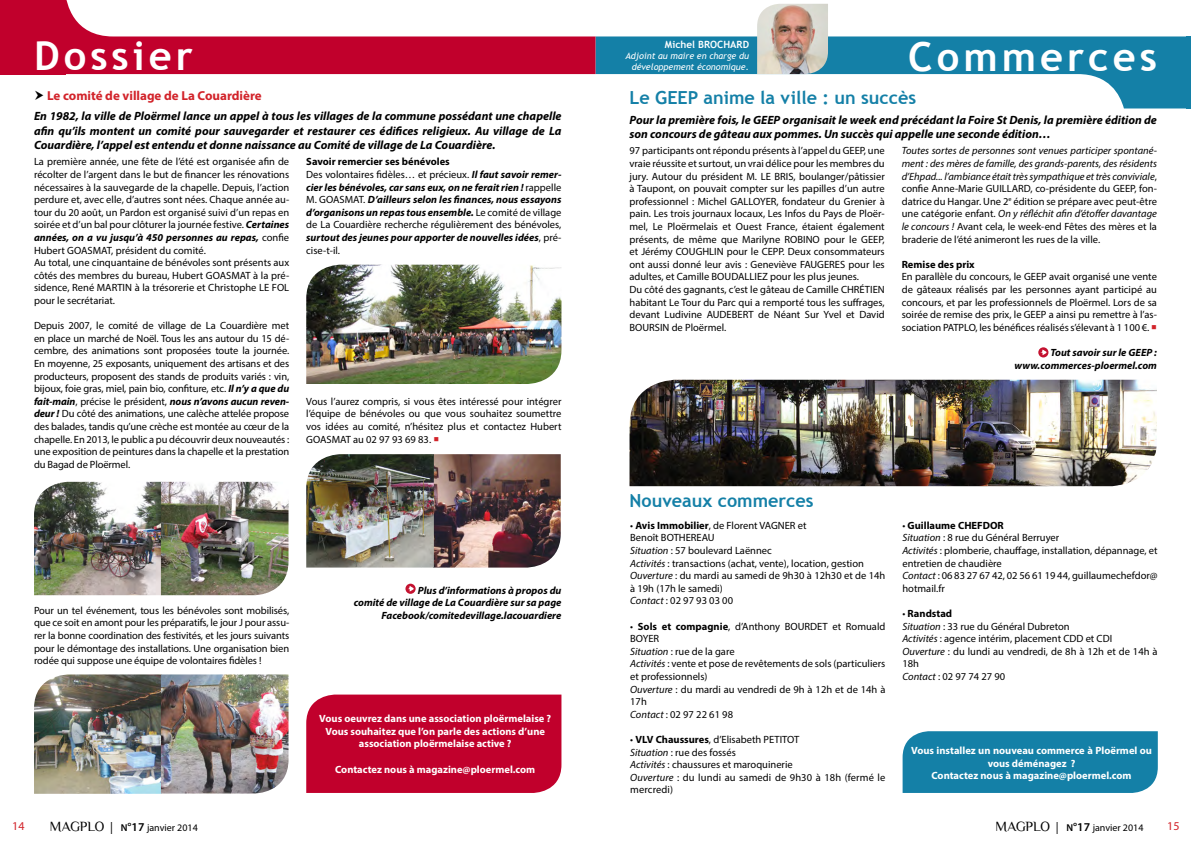
<style>
.page{position:relative;width:1191px;height:842px;background:#fff}
.page>*{position:absolute;margin:0;border:0;box-sizing:border-box;transform-origin:0 0}
.t1{font:700 40px "Trebuchet MS";letter-spacing:.1em;color:#fff}
.t2{font:700 18px "Trebuchet MS";color:#1480a7}
.t3{font:700 13px "Myriad Pro";color:#d2232a}
.t4{font:italic 700 12px/14.4px "Myriad Pro";color:#000}
.t5{font:12px "Myriad Pro";color:#d2232a}
.t6{font:10.5px/12.6px "Myriad Pro";color:#000}
.t7{font:italic 700 10.5px/12.6px "Myriad Pro";color:#000;text-align:right}
.t8{font:italic 10.5px/12.6px "Myriad Pro";color:#000;text-align:justify}
.t9{font:700 10.5px/12.6px "Myriad Pro";color:#fff;text-align:center}
.t10{font:700 10.5px "Myriad Pro";color:#000}
.t11{font:10px "Myriad Pro";color:#000}
.t12{font:700 10px "Trebuchet MS";color:#fff}
.t13{font:italic 9px "Trebuchet MS";color:#fff}
.s1{font-weight:700;font-style:italic}
.s2{font-style:normal}
.s3{font-weight:400;font-style:normal}
.s4{color:#d2232a}
.s5{font-weight:700}
.s6{font-style:italic}
.s7{font-family:"Philosopher";font-size:14px}
.s8{font-size:12px}
.s9{font-weight:600}
.s10{font-weight:600;font-size:12px}
</style>
<div class="page">
<div style="left:902px;top:731px;width:255px;height:62px;background:#1480a7"></div>
<div style="left:306px;top:694px;width:255px;height:99px;background:#c1002c"></div>
<svg style="left:595px;top:36px;width:596px;height:72px;fill:#1480a7"></svg>
<svg style="left:1038px;top:347px;width:10px;height:10px"></svg>
<svg style="left:1040px;top:350px;width:6px;height:5px"></svg>
<img style="left:757px;top:4px;width:71px;height:70px">
<svg style="left:0;top:0;width:595px;height:74px;fill:#c1002c"></svg>
<img style="left:629px;top:380px;width:528px;height:106px">
<svg style="left:405px;top:584px;width:10px;height:10px"></svg>
<svg style="left:408px;top:586px;width:5px;height:6px"></svg>
<img style="left:306px;top:265px;width:255px;height:119px">
<img style="left:34px;top:482px;width:254px;height:113px">
<img style="left:34px;top:674px;width:254px;height:120px">
<img style="left:306px;top:454px;width:255px;height:114px">
<h1 class="t1" style="left:34px;top:31px;width:160px">Dossier</h1>
<p class="t3" style="left:47px;top:87px;width:216px">Le comité de village de La Couardière</p>
<p class="t4" style="left:34px;top:109px;width:529px;text-align:justify">En 1982, la ville de Ploërmel lance un appel à tous les villages de la commune possédant une chapelle afin qu’ils montent un comité pour sauvegarder et restaurer ces édifices religieux. Au village de La Couardière, l’appel est entendu et donne naissance au Comité de village de La Couardière.</p>
<p class="t6" style="left:34px;top:155px;width:257px">La première année, une fête de l’été est organisée afin de récolter de l’argent dans le but de financer les rénovations nécessaires à la sauvegarde de la chapelle. Depuis, l’action perdure et, avec elle, d’autres sont nées. Chaque année au&shy;tour du 20 août, un Pardon est organisé suivi d’un repas en soirée et d’un bal pour clôturer la journée festive. <span class="s1">Certaines années, on a vu jusqu’à 450 personnes au repas,</span> confie Hubert GOASMAT, président du comité.<br>Au total, une cinquantaine de bénévoles sont présents aux côtés des membres du bureau, Hubert GOASMAT à la pré&shy;sidence, René MARTIN à la trésorerie et Christophe LE FOL pour le secrétariat.</p>
<p class="t6" style="left:34px;top:319px;width:257px;text-align:justify">Depuis 2007, le comité de village de La Couardière met en place un marché de Noël. Tous les ans autour du 15 dé&shy;cembre, des animations sont proposées toute la journée.<br>En moyenne, 25 exposants, uniquement des artisans et des producteurs, proposent des stands de produits variés : vin, bijoux, foie gras, miel, pain bio, confiture, etc. <span class="s1">Il n’y a que du fait-main</span>, précise le président, <span class="s1">nous n’avons aucun reven&shy;deur !</span> Du côté des animations, une calèche attelée propose des balades, tandis qu’une crèche est montée au cœur de la chapelle. En 2013, le public a pu découvrir deux nouveautés : une exposition de peintures dans la chapelle et la prestation du Bagad de Ploërmel.</p>
<p class="t7" style="left:306px;top:155px;width:257px;text-align:left"><span class="s2">Savoir remercier ses bénévoles<br></span><span class="s3">Des volontaires fidèles… et précieux.</span> Il faut savoir remer&shy;cier les bénévoles, car sans eux, on ne ferait rien ! <span class="s3">rappelle M. GOASMAT.</span> D’ailleurs selon les finances, nous essayons d’organisons un repas tous ensemble. <span class="s3">Le comité de village de La Couardière recherche régulièrement des bénévoles, </span>surtout des jeunes pour apporter de nouvelles idées<span class="s3">, pré&shy;cise-t-il.</span></p>
<p class="t6" style="left:306px;top:395px;width:257px;text-align:justify">Vous l’aurez compris, si vous êtes intéressé pour intégrer l’équipe de bénévoles ou que vous souhaitez soumettre vos idées au comité, n’hésitez plus et contactez Hubert GOASMAT au 02 97 93 69 83. <span class="s4">○</span></p>
<p class="t6" style="left:34px;top:604px;width:257px;text-align:justify">Pour un tel événement, tous les bénévoles sont mobilisés, que ce soit en amont pour les préparatifs, le jour J pour assu&shy;rer la bonne coordination des festivités, et les jours suivants pour le démontage des installations. Une organisation bien rodée qui suppose une équipe de volontaires fidèles !</p>
<p class="t7" style="left:354px;top:584px;width:209px">Plus d’informations à propos du<br>comité de village de La Couardière sur sa page<br>Facebook/comitedevillage.lacouardiere</p>
<p class="t9" style="left:319px;top:712px;width:233px">Vous oeuvrez dans une association ploërmelaise ?<br>Vous souhaitez que l’on parle des actions d’une association ploërmelaise active ?</p>
<p class="t9" style="left:335px;top:762px;width:202px">Contactez nous à magazine@ploermel.com</p>
<p class="t12" style="left:665px;top:38px;width:86px">Michel BROCHARD</p>
<p class="t13" style="left:625px;top:51px;width:125px">Adjoint au maire en charge du</p>
<p class="t13" style="left:631px;top:61px;width:119px">développement économique.</p>
<h1 class="t1" style="left:908px;top:31px;width:250px">Commerces</h1>
<h2 class="t2" style="left:629px;top:86px;width:288px">Le GEEP anime la ville : un succès</h2>
<p class="t4" style="left:629px;top:112px;width:529px">Pour la première fois, le GEEP organisait le week end précédant la Foire St Denis, la première édition de son concours de gâteau aux pommes. Un succès qui appelle une seconde édition…</p>
<p class="t6" style="left:629px;top:144px;width:257px">97 participants ont répondu présents à l’appel du GEEP, une vraie réussite et surtout, un vrai délice pour les membres du jury. Autour du président M. LE BRIS, boulanger/pâtissier à Taupont, on pouvait compter sur les papilles d’un autre professionnel : Michel GALLOYER, fondateur du Grenier à pain. Les trois journaux locaux, Les Infos du Pays de Ploër&shy;mel, Le Ploërmelais et Ouest France, étaient également présents, de même que Marilyne ROBINO pour le GEEP, et Jérémy COUGHLIN pour le CEPP. Deux consommateurs ont aussi donné leur avis : Geneviève FAUGERES pour les adultes, et Camille BOUDALLIEZ pour les plus jeunes.<br>Du côté des gagnants, c’est le gâteau de Camille CHRÉTIEN habitant Le Tour du Parc qui a remporté tous les suffrages, devant Ludivine AUDEBERT de Néant Sur Yvel et David BOURSIN de Ploërmel.</p>
<p class="t8" style="left:901px;top:144px;width:257px">Toutes sortes de personnes sont venues participer spontané&shy;ment : des mères de famille, des grands-parents, des résidents d’Ehpad... l’ambiance était très sympathique et très conviviale<span class="s2">, confie Anne-Marie GUILLARD, co-présidente du GEEP, fon&shy;datrice du Hangar. Une 2</span><sup>e</sup> <span class="s2">édition se prépare avec peut-être une catégorie enfant.</span> On y réfléchit afin d’étoffer davantage le concours ! <span class="s2">Avant cela, le week-end Fêtes des mères et la braderie de l’été animeront les rues de la ville.</span></p>
<p class="t10" style="left:901px;top:257px;width:74px">Remise des prix</p>
<p class="t6" style="left:901px;top:270px;width:257px;text-align:justify">En parallèle du concours, le GEEP avait organisé une vente de gâteaux réalisés par les personnes ayant participé au concours, et par les professionnels de Ploërmel. Lors de sa soirée de remise des prix, le GEEP a ainsi pu remettre à l’as&shy;sociation PATPLO, les bénéfices réalisés s’élevant à 1 100 €. <span class="s4">○</span></p>
<p class="t7" style="left:1014px;top:346px;width:144px">Tout savoir sur le GEEP : www.commerces-ploermel.com</p>
<h2 class="t2" style="left:629px;top:490px;width:185px">Nouveaux commerces</h2>
<p class="t6" style="left:630px;top:519px;width:257px">• <span class="s5">Avis Immobilier</span>, de Florent VAGNER et<br>Benoît BOTHEREAU<br><span class="s6">Situation</span> : 57 boulevard Laënnec<br><span class="s6">Activités</span> : transactions (achat, vente), location, gestion <span class="s6">Ouverture</span> : du mardi au samedi de 9h30 à 12h30 et de 14h à 19h (17h le samedi)<br><span class="s6">Contact</span> : 02 97 93 03 00</p>
<p class="t6" style="left:630px;top:620px;width:257px">• <span class="s5">Sols et compagnie</span>, d’Anthony BOURDET et Romuald<br>BOYER<br><span class="s6">Situation</span> : rue de la gare<br><span class="s6">Activités</span> : vente et pose de revêtements de sols (particuliers et professionnels)<br><span class="s6">Ouverture</span> : du mardi au vendredi de 9h à 12h et de 14h à<br>17h<br><span class="s6">Contact</span> : 02 97 22 61 98</p>
<p class="t6" style="left:630px;top:733px;width:257px">• <span class="s5">VLV Chaussures</span>, d’Elisabeth PETITOT<br><span class="s6">Situation</span> : rue des fossés<br><span class="s6">Activités</span> : chaussures et maroquinerie<br><span class="s6">Ouverture</span> : du lundi au samedi de 9h30 à 18h (fermé le mercredi)</p>
<p class="t9" style="left:911px;top:744px;width:242px">Vous installez un nouveau commerce à Ploërmel ou vous déménagez ?<br>Contactez nous à magazine@ploermel.com</p>
<p class="t6" style="left:902px;top:519px;width:257px">• <span class="s5">Guillaume CHEFDOR<br></span><span class="s6">Situation</span> : 8 rue du Général Berruyer<br><span class="s6">Activités</span> : plomberie, chauffage, installation, dépannage, et entretien de chaudière<br><span class="s6">Contact</span> : 06 83 27 67 42, 02 56 61 19 44, guillaumechefdor@ hotmail.fr</p>
<p class="t6" style="left:902px;top:607px;width:257px">• <span class="s5">Randstad<br></span><span class="s6">Situation</span> : 33 rue du Général Dubreton<br><span class="s6">Activités</span> : agence intérim, placement CDD et CDI<br><span class="s6">Ouverture</span> : du lundi au vendredi, de 8h à 12h et de 14h à<br>18h<br><span class="s6">Contact</span> : 02 97 74 27 90</p>
<p class="t5" style="left:12px;top:819px;width:14px">14</p>
<p class="t11" style="left:50px;top:822px;width:150px"><span class="s7">MAGPLO</span> <span class="s8">|</span> <span class="s9">N</span><span class="s10">°17</span> janvier 2014</p>
<p class="t11" style="left:995px;top:822px;width:150px"><span class="s7">MAGPLO</span> <span class="s8">|</span> <span class="s9">N</span><span class="s10">°17</span> janvier 2014</p>
<p class="t5" style="left:1167px;top:819px;width:14px">15</p>
</div>
